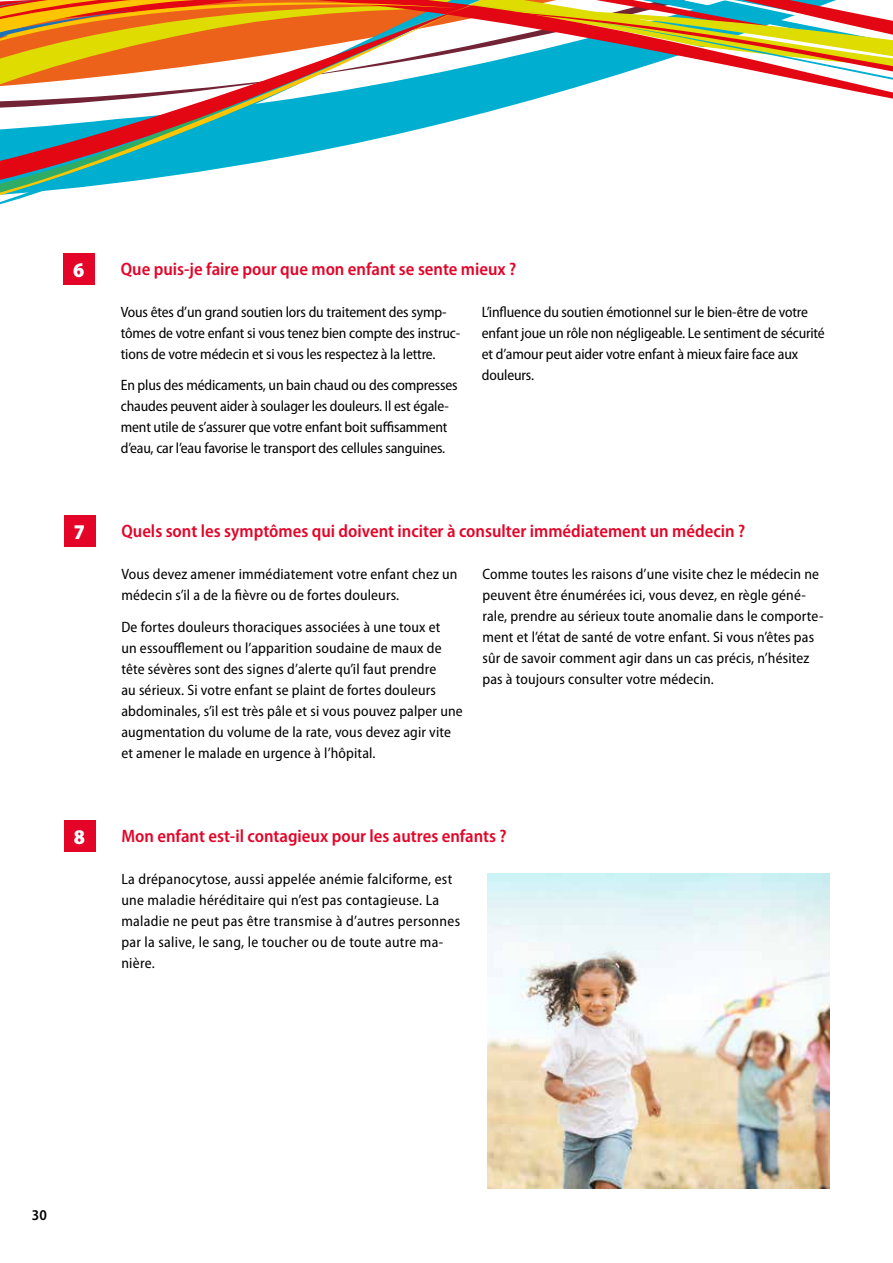
<style>
.page{position:relative;width:893px;height:1263px;background:#fff}
.page>*{position:absolute;margin:0;border:0;box-sizing:border-box;transform-origin:0 0}
.t1{font:900 semi-condensed 21px "Myriad Pro";color:#fff}
.t2{font:600 semi-condensed 18px "Myriad Pro";color:#e40428}
.t3{font:semi-condensed 15px/21px "Myriad Pro";letter-spacing:.01em;color:#000}
.t4{font:semi-condensed 15px/21px "Myriad Pro";letter-spacing:-.01em;color:#000}
.t5{font:600 semi-condensed 15px "Myriad Pro";color:#000}
</style>
<div class="page">
<div style="left:63px;top:254px;width:32px;height:31px;background:#e40428"></div>
<div style="left:64px;top:516px;width:31px;height:31px;background:#e40428"></div>
<div style="left:64px;top:820px;width:31px;height:32px;background:#e40428"></div>
<img style="left:487px;top:873px;width:342px;height:315px">
<svg style="left:0;top:0;width:893px;height:205px"></svg>
<h1 class="t1" style="left:73px;top:258px;width:13px">6</h1>
<p class="t2" style="left:121px;top:259px;width:397px">Que puis-je faire pour que mon enfant se sente mieux ?</p>
<p class="t4" style="left:121px;top:301px;width:341px">Vous êtes d’un grand soutien lors du traitement des symp&shy;tômes de votre enfant si vous tenez bien compte des instruc&shy;tions de votre médecin et si vous les respectez à la lettre.</p>
<p class="t4" style="left:121px;top:375px;width:338px">En plus des médicaments, un bain chaud ou des compresses chaudes peuvent aider à soulager les douleurs. Il est égale&shy;ment utile de s’assurer que votre enfant boit suffisamment d’eau, car l’eau favorise le transport des cellules sanguines.</p>
<p class="t4" style="left:482px;top:301px;width:345px">L’influence du soutien émotionnel sur le bien-être de votre enfant joue un rôle non négligeable. Le sentiment de sécurité et d’amour peut aider votre enfant à mieux faire face aux douleurs.</p>
<h1 class="t1" style="left:74px;top:520px;width:13px">7</h1>
<p class="t2" style="left:121px;top:521px;width:625px">Quels sont les symptômes qui doivent inciter à consulter immédiatement un médecin ?</p>
<p class="t3" style="left:121px;top:564px;width:338px">Vous devez amener immédiatement votre enfant chez un médecin s’il a de la fièvre ou de fortes douleurs.</p>
<p class="t3" style="left:121px;top:616px;width:343px">De fortes douleurs thoraciques associées à une toux et<br>un essoufflement ou l’apparition soudaine de maux de tête sévères sont des signes d’alerte qu’il faut prendre<br>au sérieux. Si votre enfant se plaint de fortes douleurs abdominales, s’il est très pâle et si vous pouvez palper une augmentation du volume de la rate, vous devez agir vite et amener le malade en urgence à l’hôpital.</p>
<p class="t3" style="left:482px;top:564px;width:342px">Comme toutes les raisons d’une visite chez le médecin ne peuvent être énumérées ici, vous devez, en règle géné&shy;rale, prendre au sérieux toute anomalie dans le comporte&shy;ment et l’état de santé de votre enfant. Si vous n’êtes pas sûr de savoir comment agir dans un cas précis, n’hésitez pas à toujours consulter votre médecin.</p>
<h1 class="t1" style="left:74px;top:825px;width:13px">8</h1>
<p class="t2" style="left:121px;top:826px;width:387px">Mon enfant est-il contagieux pour les autres enfants ?</p>
<p class="t3" style="left:121px;top:868px;width:340px">La drépanocytose, aussi appelée anémie falciforme, est une maladie héréditaire qui n’est pas contagieuse. La maladie ne peut pas être transmise à d’autres personnes par la salive, le sang, le toucher ou de toute autre ma&shy;nière.</p>
<p class="t5" style="left:32px;top:1206px;width:16px">30</p>
</div>
